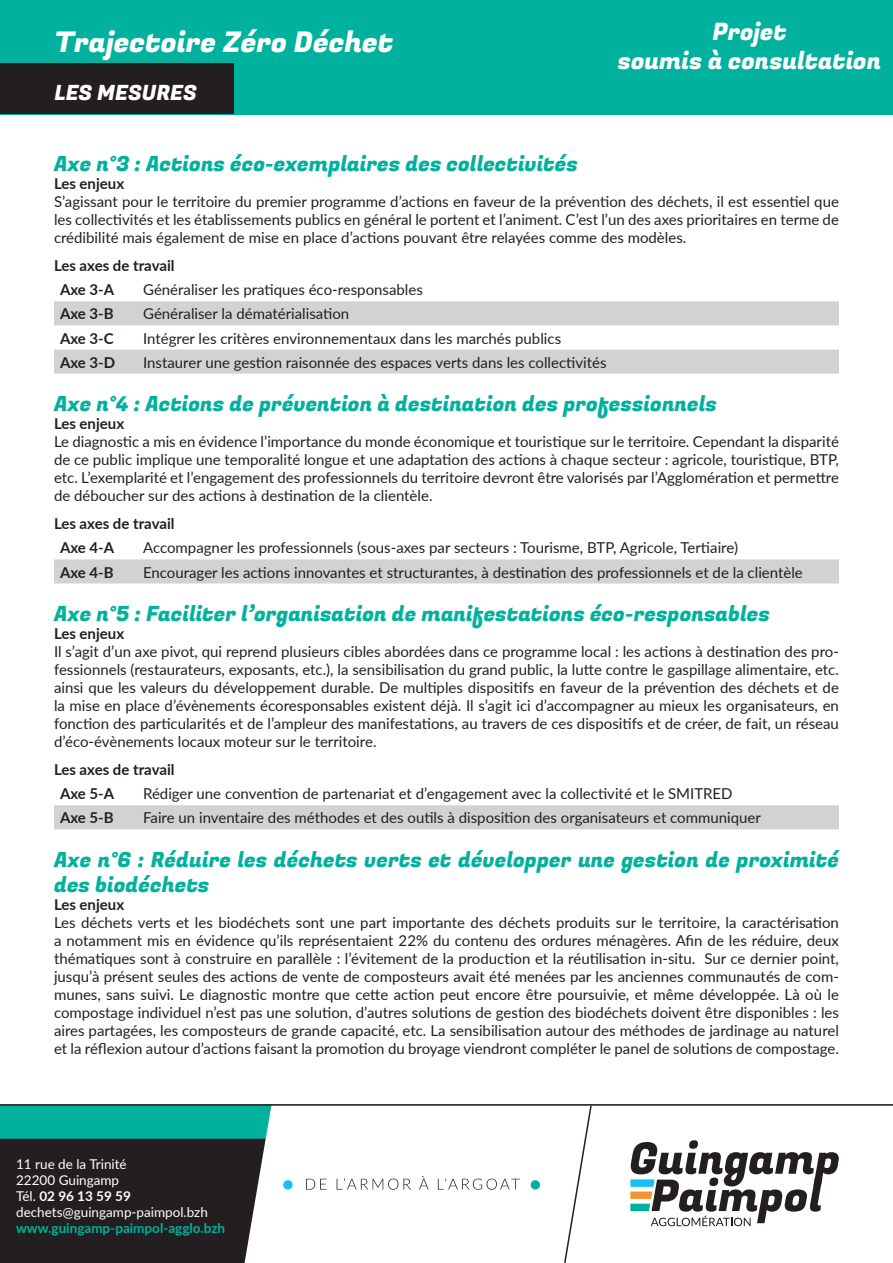
<style>
.page{position:relative;width:893px;height:1263px;background:#fff}
.page>*{position:absolute;margin:0;border:0;box-sizing:border-box;transform-origin:0 0}
.t1{font:28.5px "Fugaz One";color:#fff}
.t2{font:24px/28.8px "Fugaz One";color:#fff;text-align:center}
.t3{font:21px/25.2px "Fugaz One";color:#00b29d}
.t4{font:21px "Fugaz One";color:#fff}
.t5{font:15px/18px "Lato";color:#231f20;text-align:justify}
.t6{font:700 15px/24px "Lato";color:#231f20}
.t7{font:13.5px/16.2px "Lato";color:#fff}
.t8{font:700 13.5px "Lato";color:#00b29d}
.s1{font-weight:700}
</style>
<div class="page">
<div style="left:0;top:0;width:893px;height:115px;background:#00b29d"></div>
<div style="left:0;top:64px;width:233px;height:50px;background:#231f20"></div>
<div style="left:54px;top:301px;width:785px;height:24px;background:#d1d2d4"></div>
<div style="left:54px;top:350px;width:785px;height:24px;background:#d1d2d4"></div>
<div style="left:54px;top:559px;width:785px;height:24px;background:#d1d2d4"></div>
<div style="left:54px;top:805px;width:785px;height:24px;background:#d1d2d4"></div>
<div style="left:0;top:1106px;width:893px;height:157px;background:#231f20"></div>
<div style="left:0;top:1106px;width:245px;height:33px;background:#00b29d"></div>
<div style="left:245px;top:1106px;width:648px;height:157px;background:#fff"></div>
<svg style="left:630px;top:1140px;width:209px;height:86px"></svg>
<svg style="left:306px;top:1179px;width:20px;height:10px"></svg>
<svg style="left:337px;top:1178px;width:74px;height:12px"></svg>
<svg style="left:419px;top:1176px;width:10px;height:13px"></svg>
<svg style="left:438px;top:1178px;width:82px;height:12px"></svg>
<div style="left:283px;top:1180px;width:10px;height:9px;background:#15c0f2;border-radius:50%"></div>
<div style="left:531px;top:1180px;width:9px;height:9px;background:#00b29d;border-radius:50%"></div>
<svg style="left:563px;top:1105px;width:30px;height:158px;background:#f2f2f2"></svg>
<hr style="left:0;top:1104px;width:893px;height:1px;background:#231f20">
<h1 class="t1" style="left:54px;top:22px;width:341px">Trajectoire Zéro Déchet</h1>
<h3 class="t4" style="left:54px;top:78px;width:144px">LES MESURES</h3>
<h2 class="t2" style="left:618px;top:18px;width:265px">Projet<br>soumis à consultation</h2>
<h3 class="t3" style="left:54px;top:152px;width:525px">Axe n°3 : Actions éco-exemplaires des collectivités</h3>
<p class="t6" style="left:54px;top:171px;width:72px">Les enjeux</p>
<p class="t5" style="left:54px;top:192px;width:786px">S’agissant pour le territoire du premier programme d’actions en faveur de la prévention des déchets, il est essentiel que les collectivités et les établissements publics en général le portent et l’animent. C’est l’un des axes prioritaires en terme de crédibilité mais également de mise en place d’actions pouvant être relayées comme des modèles.</p>
<p class="t6" style="left:60px;top:253px;width:116px;text-indent:-6px">Les axes de travail<br>Axe 3-A</p>
<p class="t5" style="left:143px;top:280px;width:281px">Généraliser les pratiques éco-responsables</p>
<p class="t6" style="left:60px;top:301px;width:55px">Axe 3-B</p>
<p class="t5" style="left:143px;top:304px;width:208px">Généraliser la dématérialisation</p>
<p class="t6" style="left:60px;top:325px;width:55px">Axe 3-C</p>
<p class="t5" style="left:143px;top:328px;width:419px">Intégrer les critères environnementaux dans les marchés publics</p>
<p class="t6" style="left:60px;top:349px;width:57px">Axe 3-D</p>
<p class="t5" style="left:143px;top:353px;width:465px">Instaurer une gestion raisonnée des espaces verts dans les collectivités</p>
<h3 class="t3" style="left:54px;top:392px;width:664px">Axe n°4 : Actions de prévention à destination des professionnels</h3>
<p class="t6" style="left:54px;top:411px;width:72px">Les enjeux</p>
<p class="t5" style="left:54px;top:432px;width:786px">Le diagnostic a mis en évidence l’importance du monde économique et touristique sur le territoire. Cependant la disparité de ce public implique une temporalité longue et une adaptation des actions à chaque secteur : agricole, touristique, BTP, etc. L’exemplarité et l’engagement des professionnels du territoire devront être valorisés par l’Agglomération et permettre de déboucher sur des actions à destination de la clientèle.</p>
<p class="t6" style="left:60px;top:511px;width:116px;text-indent:-6px">Les axes de travail<br>Axe 4-A</p>
<p class="t5" style="left:143px;top:538px;width:596px">Accompagner les professionnels (sous-axes par secteurs : Tourisme, BTP, Agricole, Tertiaire)</p>
<p class="t6" style="left:60px;top:559px;width:55px">Axe 4-B</p>
<p class="t5" style="left:143px;top:562px;width:661px">Encourager les actions innovantes et structurantes, à destination des professionnels et de la clientèle</p>
<h3 class="t3" style="left:54px;top:601px;width:718px">Axe n°5 : Faciliter l’organisation de manifestations éco-responsables</h3>
<p class="t6" style="left:54px;top:621px;width:72px">Les enjeux</p>
<p class="t5" style="left:54px;top:642px;width:786px">Il s’agit d’un axe pivot, qui reprend plusieurs cibles abordées dans ce programme local : les actions à destination des pro&shy;fessionnels (restaurateurs, exposants, etc.), la sensibilisation du grand public, la lutte contre le gaspillage alimentaire, etc. ainsi que les valeurs du développement durable. De multiples dispositifs en faveur de la prévention des déchets et de la mise en place d’évènements écoresponsables existent déjà. Il s’agit ici d’accompagner au mieux les organisateurs, en fonction des particularités et de l’ampleur des manifestations, au travers de ces dispositifs et de créer, de fait, un réseau d’éco-évènements locaux moteur sur le territoire.</p>
<p class="t6" style="left:60px;top:757px;width:116px;text-indent:-6px">Les axes de travail<br>Axe 5-A</p>
<p class="t5" style="left:143px;top:784px;width:591px">Rédiger une convention de partenariat et d’engagement avec la collectivité et le SMITRED</p>
<p class="t6" style="left:60px;top:805px;width:55px">Axe 5-B</p>
<p class="t5" style="left:143px;top:808px;width:619px">Faire un inventaire des méthodes et des outils à disposition des organisateurs et communiquer</p>
<h3 class="t3" style="left:54px;top:847px;width:786px">Axe n°6 : Réduire les déchets verts et développer une gestion de proximité des biodéchets</h3>
<p class="t6" style="left:54px;top:892px;width:72px">Les enjeux</p>
<p class="t5" style="left:54px;top:913px;width:786px">Les déchets verts et les biodéchets sont une part importante des déchets produits sur le territoire, la caractérisation a notamment mis en évidence qu’ils représentaient 22% du contenu des ordures ménagères. Afin de les réduire, deux thématiques sont à construire en parallèle : l’évitement de la production et la réutilisation in-situ. Sur ce dernier point, jusqu’à présent seules des actions de vente de composteurs avait été menées par les anciennes communautés de com&shy;munes, sans suivi. Le diagnostic montre que cette action peut encore être poursuivie, et même développée. Là où le compostage individuel n’est pas une solution, d’autres solutions de gestion des biodéchets doivent être disponibles : les aires partagées, les composteurs de grande capacité, etc. La sensibilisation autour des méthodes de jardinage au naturel et la réflexion autour d’actions faisant la promotion du broyage viendront compléter le panel de solutions de compostage.</p>
<p class="t7" style="left:16px;top:1155px;width:193px">11 rue de la Trinité<br>22200 Guingamp<br>Tél. <span class="s1">02 96 13 59 59 </span>dechets@guingamp-paimpol.bzh</p>
<p class="t8" style="left:16px;top:1218px;width:211px">www.guingamp-paimpol-agglo.bzh</p>
</div>
